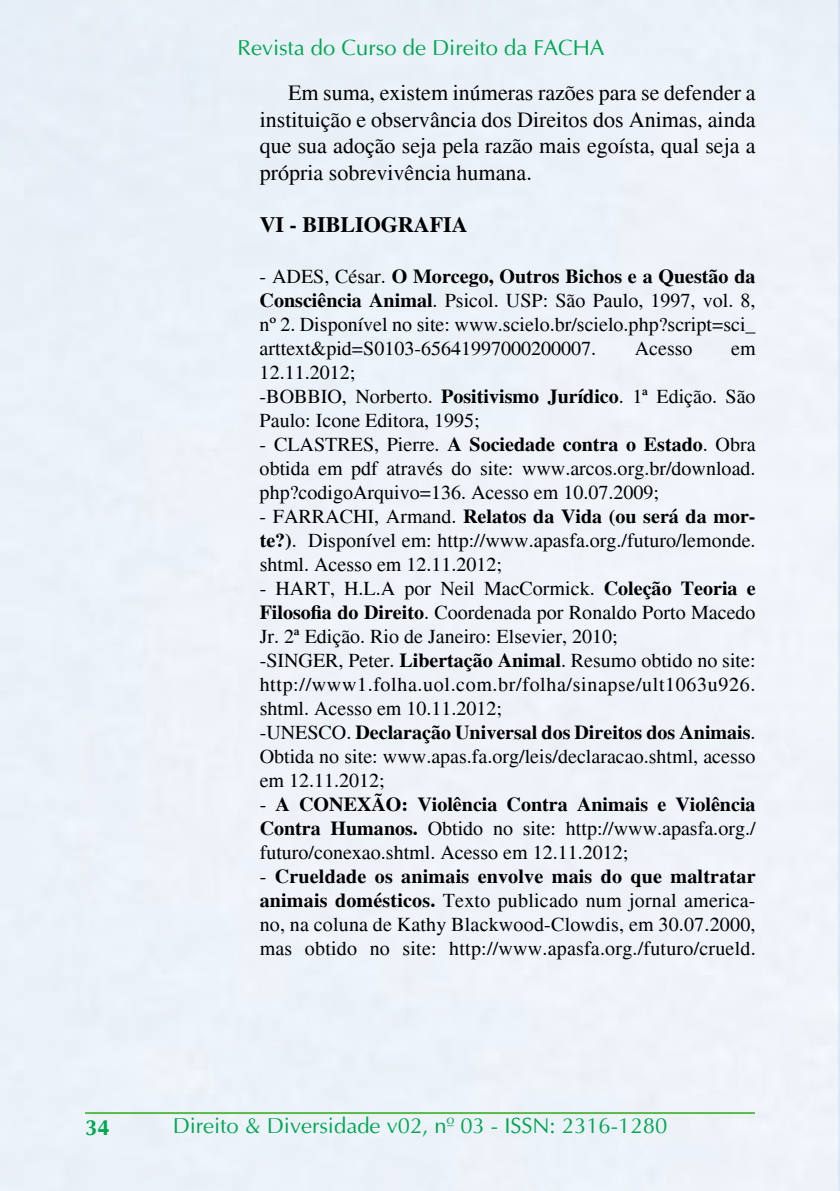
<style>
.page{position:relative;width:840px;height:1191px;background:#fff}
.page>*{position:absolute;margin:0;border:0;box-sizing:border-box;transform-origin:0 0}
.t1{font:22px/26.4px "Times";color:#000;text-align:justify}
.t2{font:22px "Ottawa Plain";color:#00a651}
.t3{font:700 22px "Times";color:#000}
.t4{font:700 22px "Ottawa";color:#00a651}
.t5{font:20px/24px "Times";color:#000;text-align:justify}
.t6{font:700 20px "Times";color:#000}
.s1{font-weight:700}
.s2{font-weight:400}
</style>
<div class="page">
<div style="left:0;top:0;width:839px;height:1191px;background:#edf2f9"></div>
<hr style="left:85px;top:1112px;width:669px;height:2px;background:#5bba4a">
<p class="t2" style="left:237px;top:35px;width:368px">Revista do Curso de Direito da FACHA</p>
<p class="t1" style="left:259px;top:80px;width:497px;text-indent:28px">Em suma, existem inúmeras razões para se defender a instituição e observância dos Direitos dos Animas, ainda que sua adoção seja pela razão mais egoísta, qual seja a própria sobrevivência humana.</p>
<p class="t3" style="left:259px;top:212px;width:196px">VI - Bibliografia</p>
<p class="t5" style="left:259px;top:264px;width:497px">- ADES, César. <span class="s1">O Morcego, Outros Bichos e a Questão da Consciência Animal</span>. Psicol. USP: São Paulo, 1997, vol. 8, nº 2. Disponível no site: www.scielo.br/scielo.php?script=sci_ arttext&amp;pid=S0103-65641997000200007.</p>
<p class="t5" style="left:634px;top:336px;width:59px">Acesso</p>
<p class="t5" style="left:730px;top:336px;width:26px">em</p>
<p class="t5" style="left:259px;top:360px;width:497px;text-align:left">12.11.2012;<br>-BOBBIO, Norberto. <span class="s1">Positivismo Jurídico</span>. 1ª Edição. São<br>Paulo: Icone Editora, 1995;</p>
<p class="t5" style="left:259px;top:432px;width:497px">- CLASTRES, Pierre. <span class="s1">A Sociedade contra o Estado</span>. Obra obtida em pdf através do site: www.arcos.org.br/download. php?codigoArquivo=136. Acesso em 10.07.2009;</p>
<p class="t5" style="left:259px;top:504px;width:497px">- FARRACHI, Armand. <span class="s1">Relatos da Vida (ou será da mor&shy;te?)</span>. Disponível em: http://www.apasfa.org./futuro/lemonde. shtml. Acesso em 12.11.2012;</p>
<p class="t5" style="left:259px;top:576px;width:497px;text-align:left">- HART, H.L.A por Neil MacCormick. <span class="s1">Coleção Teoria e Filosofia do Direito</span>. Coordenada por Ronaldo Porto Macedo Jr. 2ª Edição. Rio de Janeiro: Elsevier, 2010;<br>-SINGER, Peter. <span class="s1">Libertação Animal</span>. Resumo obtido no site: http://www1.folha.uol.com.br/folha/sinapse/ult1063u926. shtml. Acesso em 10.11.2012;<br>-UNESCO. <span class="s1">Declaração Universal dos Direitos dos Animais</span>.<br>Obtida no site: www.apas.fa.org/leis/declaracao.shtml, acesso em 12.11.2012;</p>
<p class="t6" style="left:259px;top:792px;width:69px"><span class="s2">-</span> A CONE</p>
<p class="t5" style="left:259px;top:792px;width:497px;text-indent:97px"><span class="s1">XÃO : Violência Contra Animais e Violência Contra Humanos.</span> Obtido no site: http://www.apasfa.org./ futuro/conexao.shtml. Acesso em 12.11.2012;</p>
<p class="t5" style="left:259px;top:864px;width:497px">- <span class="s1">Crueldade os animais envolve mais do que maltratar animais domésticos.</span> Texto publicado num jornal america&shy;no, na coluna de Kathy Blackwood-Clowdis, em 30.07.2000, mas obtido no site: http://www.apasfa.org./futuro/crueld.</p>
<p class="t4" style="left:85px;top:1114px;width:26px">34</p>
<p class="t2" style="left:173px;top:1113px;width:496px">Direito &amp; Diversidade v02, nº 03 - ISSN: 2316-1280</p>
</div>
